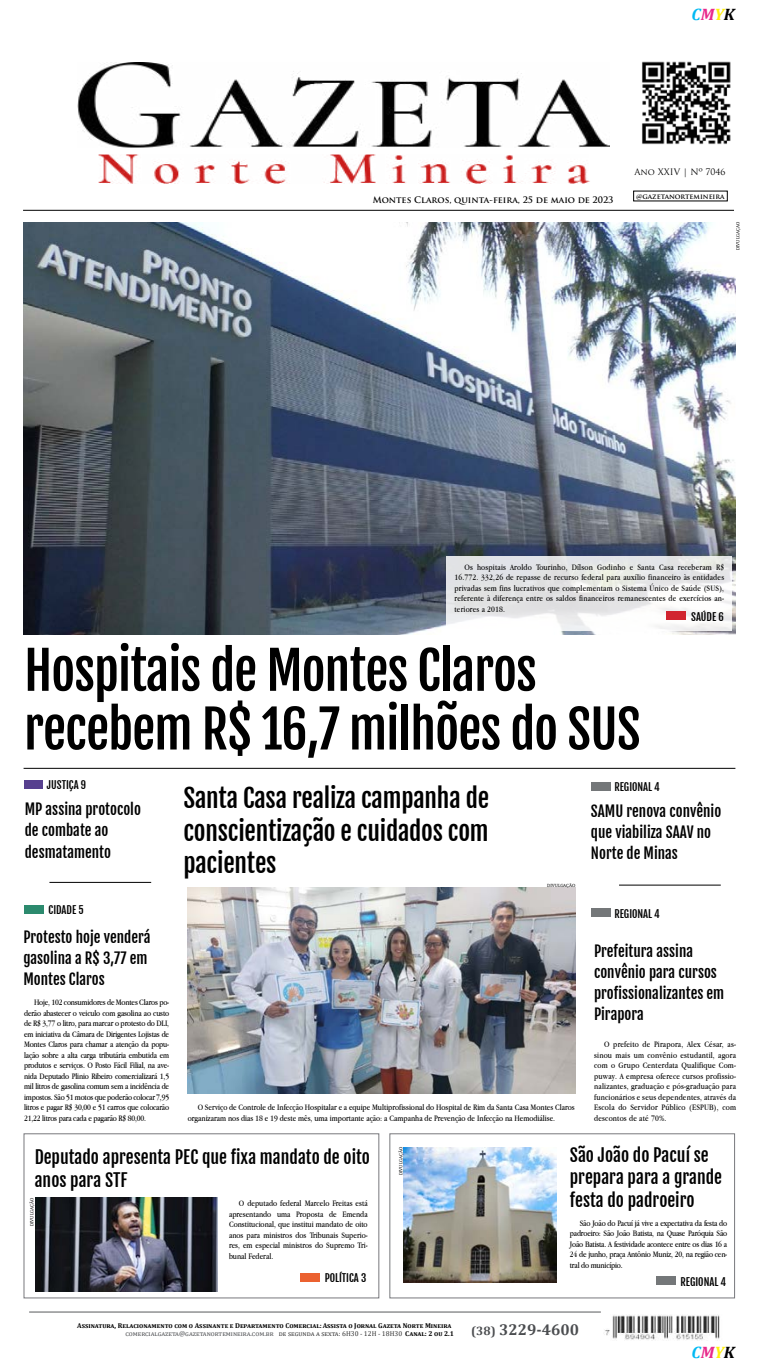
<style>
.page{position:relative;width:759px;height:1365px;background:#fff}
.page>*{position:absolute;margin:0;border:0;box-sizing:border-box;transform-origin:0 0}
.t1{font:51.62px/58.6px "Fjalla One";letter-spacing:-.02em;color:#000}
.t2{font:25.38px/32.4px "Fjalla One";letter-spacing:-.01em;color:#000;text-align:justify}
.t3{font:17.5px/22.8px "Fjalla One";color:#000}
.t4{font:italic 700 16.62px "Cambria";color:#00b9f3}
.t5{font:700 15.75px "Cambria";color:#4b4d50}
.t6{font:14.88px/21px "Fjalla One";color:#000}
.t7{font:700 12.25px "Cambria";color:#4b4d50}
.t8{font:10.5px "Fjalla One";color:#000}
.t9{font:8.75px/10.5px "Apple Garamond";color:#000;text-align:justify}
.t10{font:8.75px/10.5px "Apple Garamond";letter-spacing:.02em;color:#000}
.t11{font:8.75px/10.5px "Apple Garamond";letter-spacing:-.02em;color:#000}
.t12{font:700 8.75px "Trajan Pro";color:#000}
.t13{font:8.75px "Trajan Pro";color:#000}
.t14{font:700 7px "Cambria";color:#000}
.t15{font:7px "Cambria";color:#333}
.t16{font:7px "Cambria";letter-spacing:.055em;color:#4b4d50}
.t17{font:700 7px "Trajan Pro";color:#000}
.t18{font:4.38px "Andada";color:#000}
.s1{color:#e82a8c}
.s2{color:#fff00c}
.s3{color:#000}
.s4{font-weight:700;color:#000}
</style>
<div class="page">
<hr style="left:29px;top:1311px;width:572px;height:1px;background:#58595b">
<img style="left:642px;top:61px;width:89px;height:84px">
<img style="left:78px;top:63px;width:532px;height:121px">
<div style="left:24px;top:780px;width:19px;height:8px;background:#57408f"></div>
<div style="left:657px;top:1276px;width:19px;height:8px;background:#747779"></div>
<hr style="left:23px;top:210px;width:711px;height:1px;background:#000">
<img style="left:605px;top:1315px;width:115px;height:25px">
<hr style="left:24px;top:768px;width:711px;height:1px;background:#000">
<hr style="left:619px;top:884px;width:102px;height:1px;background:#000">
<img style="left:188px;top:887px;width:387px;height:206px">
<div style="left:24px;top:1133px;width:355px;height:165px;border:1px solid #78797d"></div>
<div style="left:389px;top:1133px;width:346px;height:165px;border:1px solid #78797d"></div>
<img style="left:35px;top:1197px;width:182px;height:93px">
<img style="left:404px;top:1147px;width:152px;height:135px">
<img style="left:23px;top:222px;width:712px;height:412px">
<div style="left:300px;top:1273px;width:20px;height:8px;background:#eb6130"></div>
<div style="left:24px;top:904px;width:19px;height:9px;background:#2c8a6e"></div>
<div style="left:591px;top:782px;width:20px;height:8px;background:#747779"></div>
<div style="left:591px;top:908px;width:20px;height:9px;background:#747779"></div>
<svg style="left:446px;top:556px;width:286px;height:74px;fill:#e6e6e8"></svg>
<div style="left:667px;top:611px;width:19px;height:9px;background:#d12530"></div>
<hr style="left:49px;top:882px;width:102px;height:1px;background:#000">
<h3 class="t4" style="left:692px;top:2px;width:45px">C<span class="s1">M</span><span class="s2">Y</span><span class="s3">K</span></h3>
<p class="t12" style="left:373px;top:194px;width:242px">Montes Claros, quinta-feira, 25 de maio de 2023</p>
<p class="t13" style="left:634px;top:166px;width:92px">Ano XXIV | Nº 7046</p>
<p class="t17" style="left:636px;top:192px;width:90px">@gazetanortemineira</p>
<p class="t18" style="left:735px;top:250px;width:30px;rotate:-90deg">DIVULGAÇÃO</p>
<p class="t9" style="left:716px;top:561px;width:10px">$R</p>
<p class="t10" style="left:477px;top:561px;width:30px">hospitais</p>
<p class="t9" style="left:510px;top:561px;width:23px">Aroldo</p>
<p class="t10" style="left:536px;top:561px;width:33px">Tourinho,</p>
<p class="t9" style="left:572px;top:561px;width:23px">Dílson</p>
<p class="t10" style="left:597px;top:561px;width:30px">Godinho</p>
<p class="t10" style="left:678px;top:561px;width:36px">receberam</p>
<p class="t10" style="left:455px;top:561px;width:271px;text-indent:10px">Os<br>16.772. 332,26 de repasse de recurso federal para auxílio financeiro às entidades privadas sem fins lucrativos que complementam o Sistema Único de Saúde (SUS ,(</p>
<p class="t10" style="left:455px;top:603px;width:52px">teriores a 2018.</p>
<p class="t9" style="left:637px;top:561px;width:19px">Santa</p>
<p class="t9" style="left:659px;top:561px;width:16px">Casa</p>
<p class="t9" style="left:630px;top:561px;width:5px">e</p>
<p class="t10" style="left:455px;top:593px;width:271px">referente à diferença entre os saldos financeiros remanescentes de exercícios an-</p>
<p class="t8" style="left:691px;top:610px;width:34px">SAÚDE 6</p>
<h1 class="t1" style="left:24px;top:641px;width:618px">Hospitais de Montes Claros recebem $R 16,7 milhões do SUS</h1>
<p class="t8" style="left:47px;top:778px;width:41px">JUSTIÇA 9</p>
<p class="t8" style="left:614px;top:780px;width:47px">REGIONAL 4</p>
<h2 class="t2" style="left:183px;top:782px;width:307px">Santa Casa realiza campanha de conscientização e cuidados com pacientes</h2>
<h3 class="t6" style="left:25px;top:799px;width:118px">MP assina protocolo de combate ao desmatamento</h3>
<h3 class="t6" style="left:591px;top:801px;width:132px">SAMU renova convênio que viabiliza SAAV no<br>Norte de Minas</h3>
<p class="t8" style="left:49px;top:903px;width:37px">CIDADE 5</p>
<h3 class="t6" style="left:23px;top:926px;width:129px">Protesto hoje venderá gasolina $Ra 3,77 em<br>Montes Claros</h3>
<p class="t11" style="left:34px;top:997px;width:137px">Hoje, 102 consumidores de Montes Claros po-</p>
<p class="t11" style="left:24px;top:1018px;width:147px">de $R 3,77 o litro, para marcar o protesto do DLI, em iniciativa da Câmara de Dirigentes Lojistas de</p>
<p class="t11" style="left:24px;top:1049px;width:147px">lação sobre a alta carga tributária embutida em</p>
<p class="t11" style="left:24px;top:1007px;width:147px">derão abastecer o veiculo com gasolina ao custo</p>
<p class="t11" style="left:24px;top:1039px;width:147px">Montes Claros para chamar a atenção da popu-</p>
<p class="t11" style="left:24px;top:1070px;width:147px">nida Deputado Plinio Ribeiro comercializará 1,5</p>
<p class="t11" style="left:24px;top:1060px;width:147px">produtos e serviços O. Posto Fácil Filial, na ave-</p>
<p class="t9" style="left:24px;top:1081px;width:147px">mil litros de gasolina comum sem a incidência de impostos. São 51 motos que poderão colocar 7,95 litros e pagar $R 30,00 e 51 carros que colocarão 21,22 litros para cada e pagarão $R 80,00.</p>
<p class="t18" style="left:547px;top:882px;width:30px">DIVULGAÇÃO</p>
<p class="t9" style="left:188px;top:1102px;width:388px;text-indent:10px">O Serviço de Controle de Infecção Hospitalar ae equipe Multiprofissional do Hospital de Rim da Santa Casa Montes Claros organizaram nos dias 18 e 19 deste mês, uma importante ação a: Campanha de Prevenção de Infecção na Hemodiálise.</p>
<p class="t8" style="left:614px;top:906px;width:47px">REGIONAL 4</p>
<h3 class="t6" style="left:594px;top:940px;width:132px">Prefeitura assina convênio para cursos profissionalizantes em<br>Pirapora</h3>
<p class="t10" style="left:604px;top:1038px;width:133px">O prefeito de Pirapora, Alex César, as-</p>
<p class="t10" style="left:594px;top:1080px;width:143px">nalizantes, graduação e pós-graduação para</p>
<p class="t10" style="left:594px;top:1049px;width:143px">sinou mais um convênio estudantil, agora</p>
<p class="t10" style="left:594px;top:1059px;width:143px">com o Grupo Centerdata Qualifique Com-</p>
<p class="t9" style="left:594px;top:1091px;width:143px">funcionários e seus dependentes, através da Escola do Servidor Público (ESPUB ,) com descontos de até 70%.</p>
<p class="t10" style="left:594px;top:1070px;width:143px">puway A. empresa oferece cursos profissio-</p>
<h3 class="t3" style="left:35px;top:1144px;width:337px;line-height:23.6px">Deputado apresenta PEC que fixa mandato de oito anos para STF</h3>
<h3 class="t3" style="left:570px;top:1143px;width:154px">São João do Pacuí se prepara para a grande festa do padroeiro</h3>
<p class="t18" style="left:398px;top:1175px;width:30px;rotate:-90deg">DIVULGAÇÃO</p>
<p class="t18" style="left:30px;top:1225px;width:30px;rotate:-90deg">DIVULGAÇÃO</p>
<p class="t9" style="left:239px;top:1197px;width:130px;text-align:right">O deputado federal Marcelo Freitas está<br>Emenda</p>
<p class="t9" style="left:229px;top:1208px;width:140px">apresentando<br>Constitucional, que institui mandato de oito</p>
<p class="t9" style="left:229px;top:1250px;width:46px">bunal Federal.</p>
<p class="t9" style="left:329px;top:1208px;width:9px">de</p>
<p class="t9" style="left:296px;top:1208px;width:29px">Proposta</p>
<p class="t9" style="left:277px;top:1208px;width:15px">uma</p>
<p class="t9" style="left:570px;top:1217px;width:159px;text-indent:10px">São João do Pacuí já vive a expectativa da festa do padroeiro: São João Batista, na Quase Paróquia São João Batista A. festividade acontece entre os dias 16 a</p>
<p class="t11" style="left:570px;top:1259px;width:54px">tral do município.</p>
<p class="t9" style="left:229px;top:1229px;width:140px">anos para ministros dos Tribunais Superio-</p>
<p class="t9" style="left:229px;top:1239px;width:140px">res, em especial ministros do Supremo Tri-</p>
<p class="t11" style="left:570px;top:1248px;width:159px">24 de junho, praça Antônio Muniz, 20, na região cen-</p>
<p class="t8" style="left:325px;top:1271px;width:43px">POLÍTICA 3</p>
<p class="t14" style="left:77px;top:1320px;width:376px">Assinatura, Relacionamento com o Assinante e Departamento Comercial:Assista o Jornal Gazeta Norte Mineira</p>
<h3 class="t5" style="left:499px;top:1317px;width:81px">3229-4600</h3>
<h3 class="t7" style="left:471px;top:1321px;width:26px">(38)</h3>
<p class="t16" style="left:125px;top:1329px;width:149px">comercialgazeta@gazetanortemineira.com.br</p>
<p class="t15" style="left:279px;top:1329px;width:177px">de segunda a sexta H6: 30 - 12H - 18H30 <span class="s4">Canal 2: ou 2.1</span></p>
<p class="t8" style="left:680px;top:1274px;width:47px">REGIONAL 4</p>
<h3 class="t4" style="left:692px;top:1340px;width:45px">C<span class="s1">M</span><span class="s2">Y</span><span class="s3">K</span></h3>
</div>
